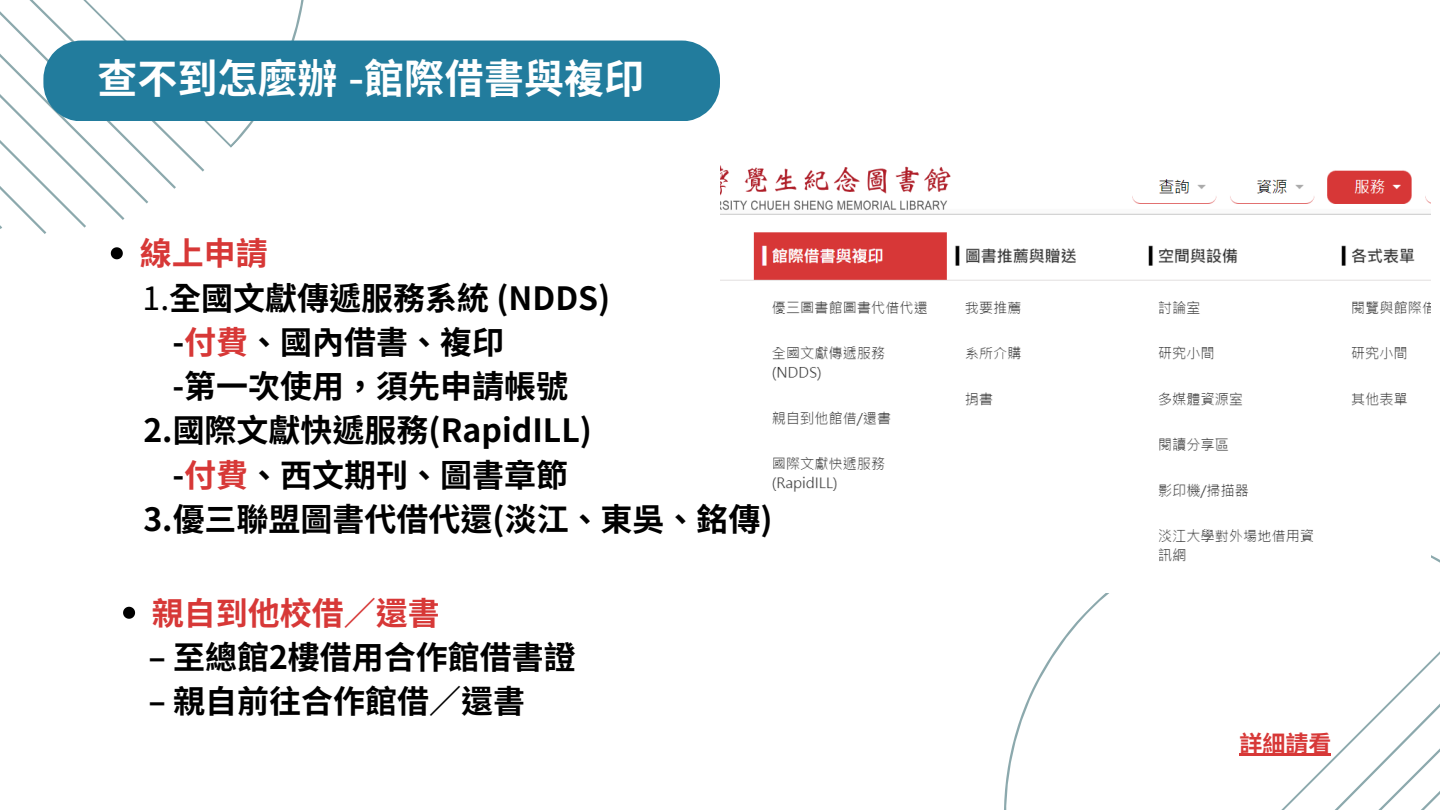
<style>
.page{position:relative;width:1440px;height:810px;background:#fff}
.page>*{position:absolute;margin:0;border:0;box-sizing:border-box;transform-origin:0 0}
.t1{font:700 40px "Noto Sans CJ Ksc";color:#fff}
.t2{font:700 32px "Noto Sans TC";color:#000}
.t3{font:700 32px "Noto Sans TC";color:#d73837}
.t4{font:700 23px "Noto Sans TC";color:#d73837}
.s1{font-family:"Kollektif"}
.s2{font-weight:400}
.s3{color:#d73837}
</style>
<div class="page">
<svg style="left:1004px;top:555px;width:436px;height:255px"></svg>
<svg style="left:1110px;top:624px;width:330px;height:186px"></svg>
<svg style="left:1134px;top:653px;width:306px;height:157px"></svg>
<svg style="left:1162px;top:680px;width:278px;height:130px"></svg>
<svg style="left:207px;top:0;width:123px;height:148px"></svg>
<svg style="left:0;top:0;width:207px;height:234px"></svg>
<div style="left:43px;top:41px;width:677px;height:80px;background:#227c9d"></div>
<img style="left:720px;top:165px;width:711px;height:428px">
<svg style="left:111px;top:247px;width:12px;height:12px"></svg>
<svg style="left:123px;top:607px;width:12px;height:12px"></svg>
<hr style="left:1239px;top:754px;width:92px;height:2px;background:#d73837">
<p class="t1" style="left:98px;top:46px;width:543px">查不到怎麼辦 <span class="s1">-</span>館際借書與複印</p>
<p class="t3" style="left:140px;top:228px;width:129px">線上申請</p>
<p class="t2" style="left:143px;top:272px;width:469px"><span class="s2">1.</span>全國文獻傳遞服務系統 (NDDS)</p>
<p class="t2" style="left:172px;top:317px;width:333px">-<span class="s3">付費</span>、國內借書、複印</p>
<p class="t2" style="left:172px;top:361px;width:397px">-第一次使用，須先申請帳號</p>
<p class="t2" style="left:143px;top:405px;width:450px">2.國際文獻快遞服務(RapidILL)</p>
<p class="t2" style="left:172px;top:449px;width:397px">-<span class="s3">付費</span>、西文期刊、圖書章節</p>
<p class="t2" style="left:143px;top:494px;width:631px">3.優三聯盟圖書代借代還(淡江、東吳、銘傳)</p>
<p class="t3" style="left:152px;top:588px;width:289px">親自到他校借／還書</p>
<p class="t2" style="left:148px;top:632px;width:429px">– 至總館2樓借用合作館借書證</p>
<p class="t2" style="left:148px;top:676px;width:378px">– 親自前往合作館借／還書</p>
<p class="t4" style="left:1239px;top:726px;width:93px">詳細請看</p>
</div>
